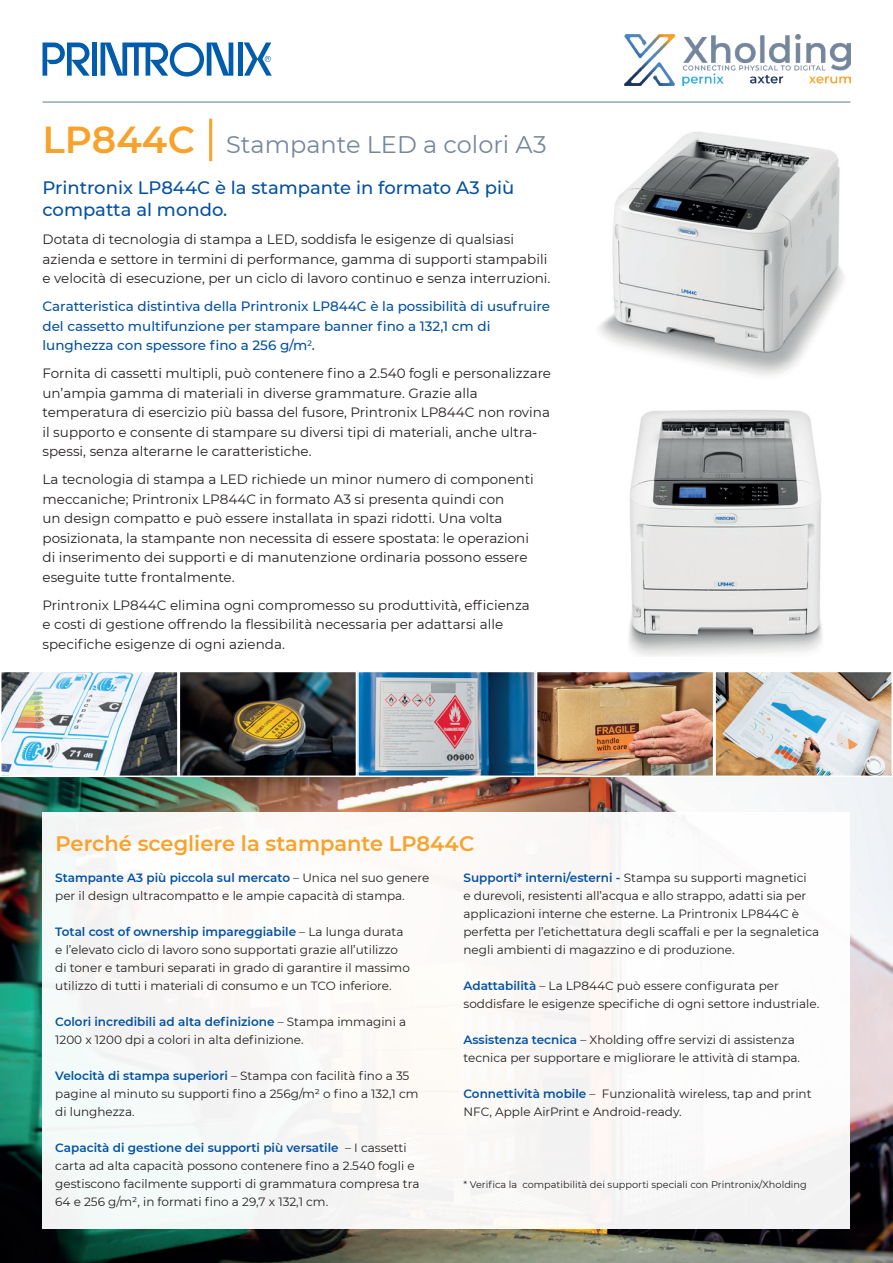
<style>
.page{position:relative;width:893px;height:1263px;background:#fff}
.page>*{position:absolute;margin:0;border:0;box-sizing:border-box;transform-origin:0 0}
.t1{font:24px "Montserrat";color:#74879d}
.t2{font:600 21px "Montserrat";color:#f9a22b}
.t3{font:500 18px/22.5px "Montserrat";color:#0351a2}
.t4{font:13.5px/19.5px "Montserrat";color:#231f20}
.t5{font:500 13.5px/19.5px "Montserrat";color:#0351a2}
.t6{font:12px/18px "Montserrat";color:#231f20}
.t7{font:9.75px "Montserrat";color:#231f20}
.s1{font-weight:600;font-size:37.5px;color:#f9a22b}
.s2{font-weight:600;color:#0351a2}
</style>
<div class="page">
<img style="left:0;top:777px;width:893px;height:486px">
<div style="left:42px;top:812px;width:807px;height:417px;background:#fbfaf8"></div>
<img style="left:599px;top:132px;width:245px;height:244px">
<div style="left:92px;top:43px;width:5px;height:33px;background:#015dab"></div>
<div style="left:238px;top:43px;width:5px;height:33px;background:#015dab"></div>
<svg style="left:43px;top:43px;width:47px;height:33px"></svg>
<svg style="left:101px;top:43px;width:132px;height:34px"></svg>
<svg style="left:244px;top:43px;width:28px;height:33px"></svg>
<hr style="left:43px;top:101px;width:807px;height:2px;background:#74879d">
<img style="left:624px;top:34px;width:226px;height:51px">
<img style="left:629px;top:410px;width:193px;height:247px">
<img style="left:360px;top:674px;width:530px;height:100px">
<div style="left:357px;top:671px;width:179px;height:106px;border:2px solid #fff"></div>
<div style="left:714px;top:671px;width:179px;height:106px;border:2px solid #fff"></div>
<img style="left:3px;top:674px;width:351px;height:100px">
<div style="left:0;top:671px;width:179px;height:106px;border:2px solid #fff"></div>
<div style="left:179px;top:671px;width:178px;height:106px;border:2px solid #fff"></div>
<div style="left:536px;top:671px;width:178px;height:106px;border:2px solid #fff"></div>
<hr style="left:209px;top:119px;width:3px;height:42px;background:#f9a22b">
<h1 class="t1" style="left:43px;top:128px;width:506px"><span class="s1">LP844C</span> Stampante LED a colori A3</h1>
<h3 class="t3" style="left:43px;top:176px;width:473px">Printronix LP844C è la stampante in formato A3 più compatta al mondo.</h3>
<p class="t4" style="left:43px;top:229px;width:509px">Dotata di tecnologia di stampa a LED, soddisfa le esigenze di qualsiasi azienda e settore in termini di performance, gamma di supporti stampabili e velocità di esecuzione, per un ciclo di lavoro continuo e senza interruzioni.</p>
<p class="t5" style="left:43px;top:296px;width:509px">Caratteristica distintiva della Printronix LP844C è la possibilità di usufruire del cassetto multifunzione per stampare banner fino a 132,1 cm di lunghezza con spessore fino a 256 g/m<sup>2</sup>.</p>
<p class="t4" style="left:43px;top:363px;width:510px">Fornita di cassetti multipli, può contenere fino a 2.540 fogli e personalizzare un’ampia gamma di materiali in diverse grammature. Grazie alla temperatura di esercizio più bassa del fusore, Printronix LP844C non rovina il supporto e consente di stampare su diversi tipi di materiali, anche ultra&shy;spessi, senza alterarne le caratteristiche.</p>
<p class="t4" style="left:43px;top:469px;width:493px">La tecnologia di stampa a LED richiede un minor numero di componenti meccaniche; Printronix LP844C in formato A3 si presenta quindi con<br>un design compatto e può essere installata in spazi ridotti. Una volta posizionata, la stampante non necessita di essere spostata: le operazioni di inserimento dei supporti e di manutenzione ordinaria possono essere eseguite tutte frontalmente.</p>
<p class="t4" style="left:43px;top:595px;width:489px">Printronix LP844C elimina ogni compromesso su produttività, efficienza e costi di gestione offrendo la flessibilità necessaria per adattarsi alle specifiche esigenze di ogni azienda.</p>
<h2 class="t2" style="left:56px;top:828px;width:420px">Perché scegliere la stampante LP844C</h2>
<p class="t6" style="left:55px;top:868px;width:376px"><span class="s2">Stampante A3 più piccola sul mercato</span> – Unica nel suo genere per il design ultracompatto e le ampie capacità di stampa.</p>
<p class="t6" style="left:55px;top:922px;width:356px"><span class="s2">Total cost of ownership impareggiabile</span> – La lunga durata e l’elevato ciclo di lavoro sono supportati grazie all’utilizzo di toner e tamburi separati in grado di garantire il massimo utilizzo di tutti i materiali di consumo e un TCO inferiore.</p>
<p class="t6" style="left:55px;top:1012px;width:352px"><span class="s2">Colori incredibili ad alta definizione</span> – Stampa immagini a<br>1200 x 1200 dpi a colori in alta definizione.</p>
<p class="t6" style="left:55px;top:1066px;width:365px"><span class="s2">Velocità di stampa superiori</span> – Stampa con facilità fino a 35 pagine al minuto su supporti fino a 256g/m² o fino a 132,1 cm di lunghezza.</p>
<p class="t6" style="left:55px;top:1138px;width:366px"><span class="s2">Capacità di gestione dei supporti più versatile</span> – I cassetti carta ad alta capacità possono contenere fino a 2.540 fogli e gestiscono facilmente supporti di grammatura compresa tra 64 e 256 g/m², in formati fino a 29,7 x 132,1 cm.</p>
<p class="t6" style="left:463px;top:868px;width:357px"><span class="s2">Supporti* interni/esterni -</span> Stampa su supporti magnetici<br>e durevoli, resistenti all’acqua e allo strappo, adatti sia per applicazioni interne che esterne. La Printronix LP844C è perfetta per l’etichettatura degli scaffali e per la segnaletica negli ambienti di magazzino e di produzione.</p>
<p class="t6" style="left:463px;top:976px;width:357px"><span class="s2">Adattabilità</span> – La LP844C può essere configurata per soddisfare le esigenze specifiche di ogni settore industriale.</p>
<p class="t6" style="left:463px;top:1030px;width:338px"><span class="s2">Assistenza tecnica</span> – Xholding offre servizi di assistenza tecnica per supportare e migliorare le attività di stampa.</p>
<p class="t6" style="left:463px;top:1084px;width:350px"><span class="s2">Connettività mobile</span> – Funzionalità wireless, tap and print<br>NFC, Apple AirPrint e Android-ready.</p>
<p class="t7" style="left:463px;top:1178px;width:345px">* Verifica la compatibilità dei supporti speciali con Printronix/Xholding</p>
</div>
